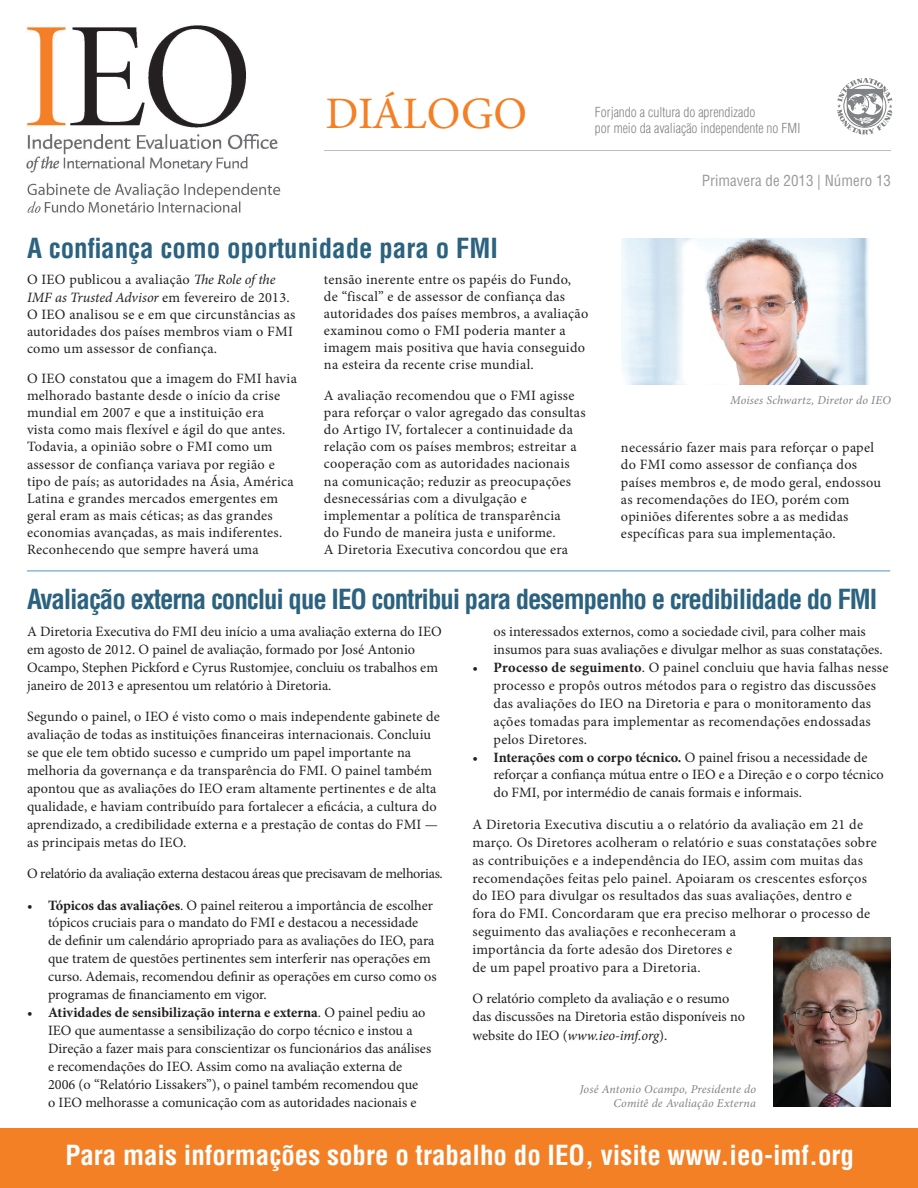
<style>
.page{position:relative;width:918px;height:1188px;background:#fff}
.page>*{position:absolute;margin:0;border:0;box-sizing:border-box;transform-origin:0 0}
.t1{font:45px "Minion Pro";letter-spacing:-.005em;color:#f48026}
.t2{font:700 condensed 27px "Helvetica LT Std";letter-spacing:-.04em;color:#2b627f}
.t3{font:700 condensed 27px "Helvetica LT Std";color:#fff}
.t4{font:700 condensed 27px "Helvetica LT Std";color:#2b627f}
.t5{font:condensed 15px "Helvetica LT Std";color:#989a9b}
.t6{font:14.25px/17.9px "Minion Pro";letter-spacing:.01em;color:#231f20}
.t7{font:14.25px "Minion Pro";letter-spacing:-.02em;color:#231f20}
.t8{font:300 condensed 13.5px/16.2px "Helvetica LT Std";color:#808285}
.t9{font:italic 12px/14.4px "Minion Pro";letter-spacing:.015em;color:#808285;text-align:right}
.s1{font-style:italic}
.s2{font-weight:700}
</style>
<div class="page">
<div style="left:0;top:1129px;width:918px;height:59px;background:#f48026"></div>
<img style="left:774px;top:937px;width:117px;height:170px">
<hr style="left:27px;top:570px;width:863px;height:2px;background:#87b9da">
<img style="left:621px;top:238px;width:248px;height:146px">
<hr style="left:324px;top:150px;width:567px;height:1px;background:#bcbdc0">
<svg style="left:837px;top:78px;width:55px;height:56px"></svg>
<img style="left:26px;top:25px;width:255px;height:188px">
<h1 class="t1" style="left:326px;top:83px;width:203px">DIÁLOGO</h1>
<p class="t8" style="left:595px;top:104px;width:207px">Forjando a cultura do aprendizado<br>por meio da avaliação independente no FMI</p>
<p class="t5" style="left:702px;top:171px;width:191px">Primavera de 2013 | Número 13</p>
<h2 class="t4" style="left:27px;top:231px;width:472px">A confiança como oportunidade para o FMI</h2>
<p class="t6" style="left:27px;top:271px;width:270px;line-height:17.1px">O IEO publicou a avaliação <span class="s1">The Role of the IMF as Trusted Advisor</span> em fevereiro de 2013.<br>O IEO analisou se e em que circunstâncias as autoridades dos países membros viam o FMI como um assessor de confiança.</p>
<p class="t6" style="left:27px;top:370px;width:271px;line-height:17.1px">O IEO constatou que a imagem do FMI havia melhorado bastante desde o início da crise mundial em 2007 e que a instituição era<br>vista como mais flexível e ágil do que antes.<br>Todavia, a opinião sobre o FMI como um assessor de confiança variava por região e tipo de país; as autoridades na Ásia, América Latina e grandes mercados emergentes em geral eram as mais céticas; as das grandes economias avançadas, as mais indiferentes.<br>Reconhecendo que sempre haverá uma</p>
<p class="t6" style="left:324px;top:271px;width:266px;line-height:17.1px">tensão inerente entre os papéis do Fundo, de “fiscal” e de assessor de confiança das autoridades dos países membros, a avaliação examinou como o FMI poderia manter a imagem mais positiva que havia conseguido na esteira da recente crise mundial.</p>
<p class="t6" style="left:324px;top:387px;width:263px;line-height:17.1px">A avaliação recomendou que o FMI agisse para reforçar o valor agregado das consultas do Artigo IV, fortalecer a continuidade da relação com os países membros; estreitar a cooperação com as autoridades nacionais na comunicação; reduzir as preocupações desnecessárias com a divulgação e implementar a política de transparência<br>do Fundo de maneira justa e uniforme.<br>A Diretoria Executiva concordou que era</p>
<p class="t9" style="left:730px;top:393px;width:162px">Moises Schwartz, Diretor do IEO</p>
<p class="t6" style="left:621px;top:439px;width:262px;line-height:17.1px">necessário fazer mais para reforçar o papel do FMI como assessor de confiança dos países membros e, de modo geral, endossou as recomendações do IEO, porém com opiniões diferentes sobre a as medidas específicas para sua implementação.</p>
<h2 class="t2" style="left:27px;top:583px;width:852px">Avaliação externa conclui que IEO contribui para desempenho e credibilidade do FMI</h2>
<p class="t6" style="left:27px;top:623px;width:416px">A Diretoria Executiva do FMI deu início a uma avaliação externa do IEO em agosto de 2012. O painel de avaliação, formado por José Antonio Ocampo, Stephen Pickford e Cyrus Rustomjee, concluiu os trabalhos em janeiro de 2013 e apresentou um relatório à Diretoria.</p>
<p class="t6" style="left:27px;top:708px;width:414px">Segundo o painel, o IEO é visto como o mais independente gabinete de avaliação de todas as instituições financeiras internacionais. Concluiu se que ele tem obtido sucesso e cumprido um papel importante na melhoria da governança e da transparência do FMI. O painel também apontou que as avaliações do IEO eram altamente pertinentes e de alta qualidade, e haviam contribuído para fortalecer a eficácia, a cultura do aprendizado, a credibilidade externa e a prestação de contas do FMI — as principais metas do IEO.</p>
<p class="t7" style="left:27px;top:864px;width:417px">O relatório da avaliação externa destacou áreas que precisavam de melhorias.</p>
<p class="t6" style="left:48px;top:896px;width:390px;text-indent:-21px">• <span class="s2">Tópicos das avaliações</span>. O painel reiterou a importância de escolher tópicos cruciais para o mandato do FMI e destacou a necessidade<br>de definir um calendário apropriado para as avaliações do IEO, para que tratem de questões pertinentes sem interferir nas operações em curso. Ademais, recomendou definir as operações em curso como os programas de financiamento em vigor.</p>
<p class="t6" style="left:48px;top:1004px;width:385px;text-indent:-21px">• <span class="s2">Atividades de sensibilização interna e externa</span>. O painel pediu ao IEO que aumentasse a sensibilização do corpo técnico e instou a Direção a fazer mais para conscientizar os funcionários das análises e recomendações do IEO. Assim como na avaliação externa de 2006 (o “Relatório Lissakers”), o painel também recomendou que<br>o IEO melhorasse a comunicação com as autoridades nacionais e</p>
<p class="t6" style="left:494px;top:623px;width:391px">os interessados externos, como a sociedade civil, para colher mais insumos para suas avaliações e divulgar melhor as suas constatações.</p>
<p class="t6" style="left:494px;top:659px;width:397px;text-indent:-21px">• <span class="s2">Processo de seguimento</span>. O painel concluiu que havia falhas nesse processo e propôs outros métodos para o registro das discussões das avaliações do IEO na Diretoria e para o monitoramento das ações tomadas para implementar as recomendações endossadas pelos Diretores.</p>
<p class="t6" style="left:494px;top:748px;width:392px;text-indent:-21px">• <span class="s2">Interações com o corpo técnico.</span> O painel frisou a necessidade de reforçar a confiança mútua entre o IEO e a Direção e o corpo técnico do FMI, por intermédio de canais formais e informais.</p>
<p class="t6" style="left:472px;top:815px;width:406px">A Diretoria Executiva discutiu a o relatório da avaliação em 21 de março. Os Diretores acolheram o relatório e suas constatações sobre as contribuições e a independência do IEO, assim com muitas das recomendações feitas pelo painel. Apoiaram os crescentes esforços do IEO para divulgar os resultados das suas avaliações, dentro e fora do FMI. Concordaram que era preciso melhorar o processo de seguimento das avaliações e reconheceram a<br>importância da forte adesão dos Diretores e<br>de um papel proativo para a Diretoria.</p>
<p class="t6" style="left:472px;top:990px;width:274px">O relatório completo da avaliação e o resumo das discussões na Diretoria estão disponíveis no website do IEO (<span class="s1">www.ieo-imf.org</span>).</p>
<p class="t9" style="left:580px;top:1082px;width:178px">José Antonio Ocampo, Presidente do<br>Comitê de Avaliação Externa</p>
<h2 class="t3" style="left:65px;top:1138px;width:790px">Para mais informações sobre o trabalho do IEO, visite www.ieo-imf.org</h2>
</div>
